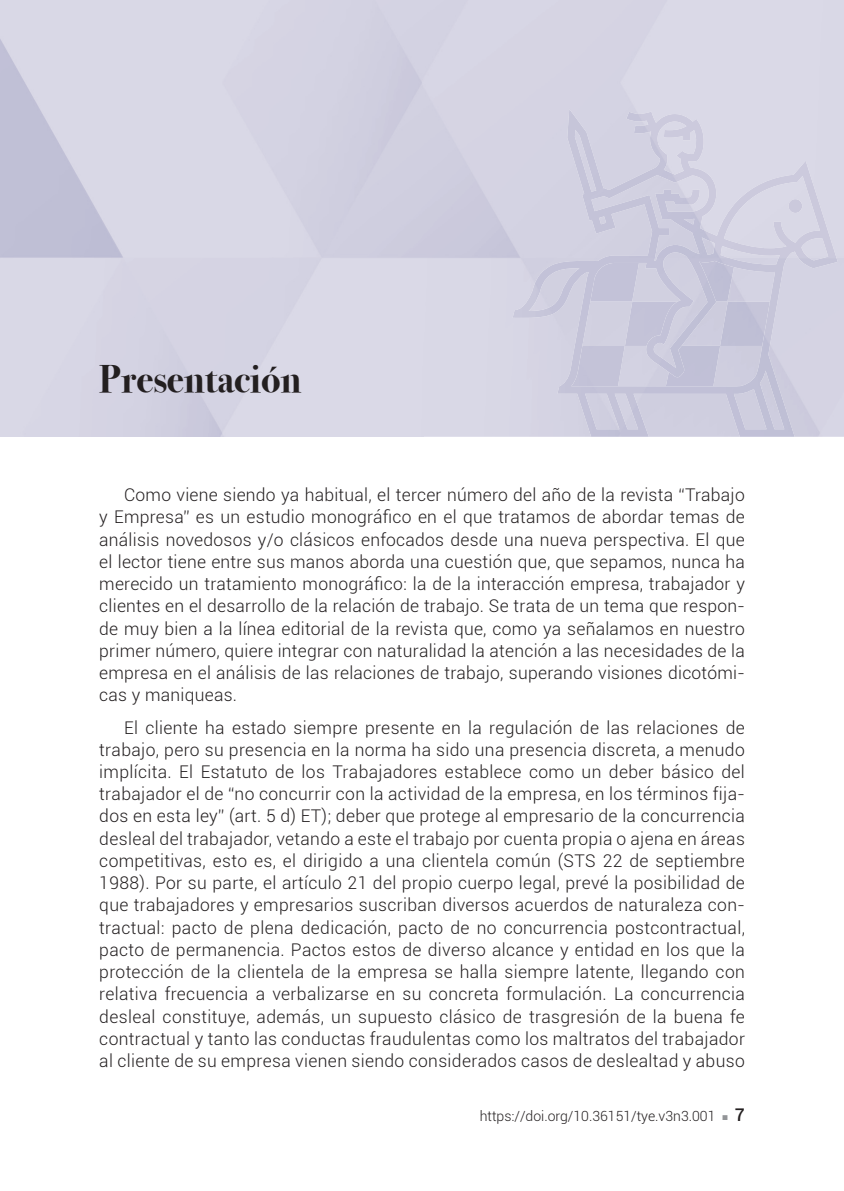
<style>
.page{position:relative;width:844px;height:1191px;background:#fff}
.page>*{position:absolute;margin:0;border:0;box-sizing:border-box;transform-origin:0 0}
.t1{font:700 38.5px "Bodoni Svty Two ITCTT";color:#231f20}
.t2{font:300 17.5px/22.2px "Roboto";letter-spacing:.015em;color:#231f20;text-align:justify}
.t3{font:300 14px "Roboto";color:#231f20}
.s1{color:#939598}
.s2{font-weight:500;font-size:17.5px}
</style>
<div class="page">
<img style="left:512px;top:109px;width:325px;height:328px">
<h1 class="t1" style="left:99px;top:348px;width:204px">Presentación</h1>
<p class="t2" style="left:99px;top:483px;width:647px;text-indent:25px">Como viene siendo ya habitual, el tercer número del año de la revista “Trabajo y Empresa” es un estudio monográfico en el que tratamos de abordar temas de análisis novedosos y/o clásicos enfocados desde una nueva perspectiva. El que el lector tiene entre sus manos aborda una cuestión que, que sepamos, nunca ha merecido un tratamiento monográfico: la de la interacción empresa, trabajador y clientes en el desarrollo de la relación de trabajo. Se trata de un tema que respon&shy;de muy bien a la línea editorial de la revista que, como ya señalamos en nuestro primer número, quiere integrar con naturalidad la atención a las necesidades de la empresa en el análisis de las relaciones de trabajo, superando visiones dicotómi&shy;cas y maniqueas.</p>
<p class="t2" style="left:99px;top:715px;width:647px;text-indent:25px">El cliente ha estado siempre presente en la regulación de las relaciones de trabajo, pero su presencia en la norma ha sido una presencia discreta, a menudo implícita. El Estatuto de los Trabajadores establece como un deber básico del trabajador el de “no concurrir con la actividad de la empresa, en los términos fija&shy;dos en esta ley” (art. 5 d) ET); deber que protege al empresario de la concurrencia desleal del trabajador, vetando a este el trabajo por cuenta propia o ajena en áreas competitivas, esto es, el dirigido a una clientela común (STS 22 de septiembre 1988). Por su parte, el artículo 21 del propio cuerpo legal, prevé la posibilidad de que trabajadores y empresarios suscriban diversos acuerdos de naturaleza con&shy;tractual: pacto de plena dedicación, pacto de no concurrencia postcontractual, pacto de permanencia. Pactos estos de diverso alcance y entidad en los que la protección de la clientela de la empresa se halla siempre latente, llegando con relativa frecuencia a verbalizarse en su concreta formulación. La concurrencia desleal constituye, además, un supuesto clásico de trasgresión de la buena fe contractual y tanto las conductas fraudulentas como los maltratos del trabajador al cliente de su empresa vienen siendo considerados casos de deslealtad y abuso</p>
<p class="t3" style="left:479px;top:1106px;width:266px">https://doi.org/10.36151/tye.v3n3.001 <span class="s1">■</span> <span class="s2">7</span></p>
</div>
